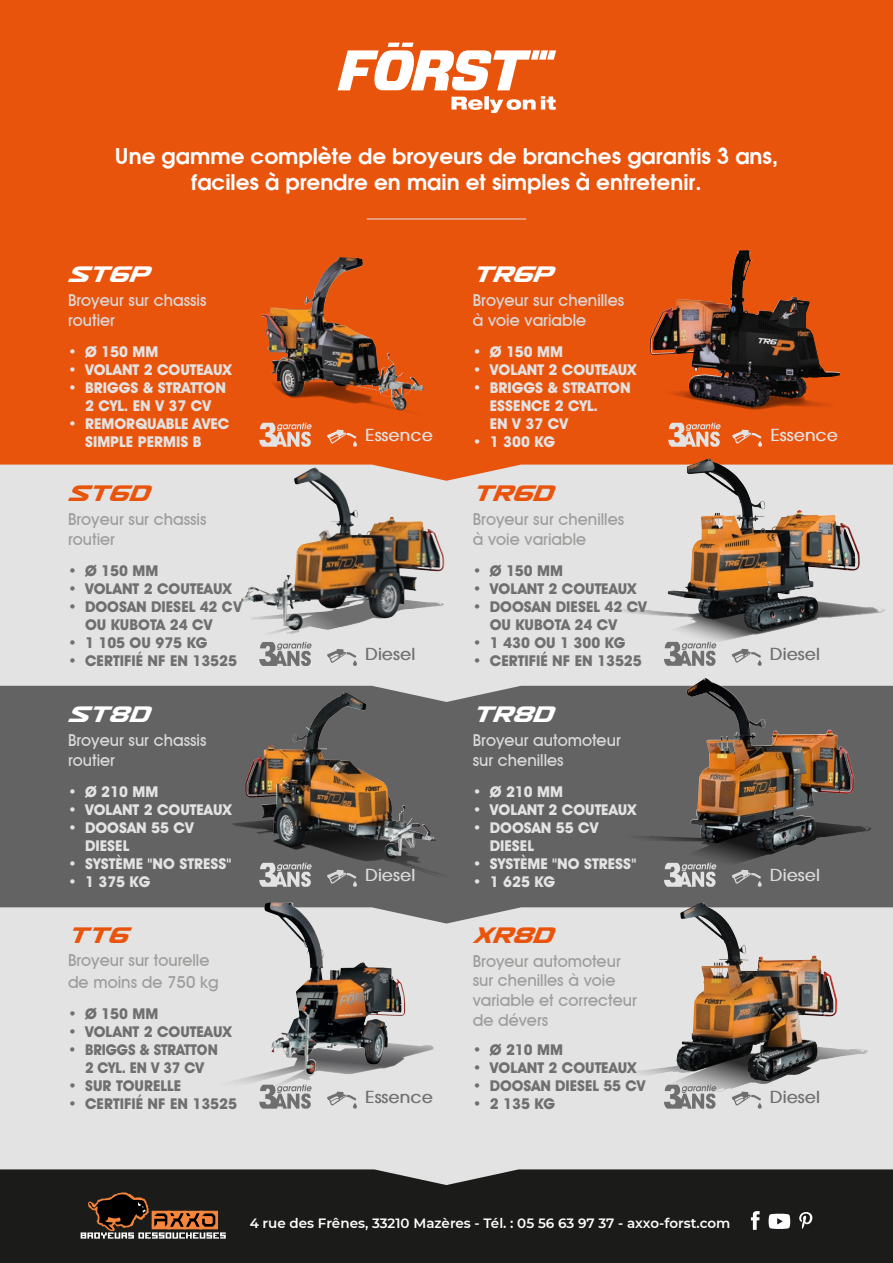
<style>
.page{position:relative;width:893px;height:1263px;background:#fff}
.page>*{position:absolute;margin:0;border:0;box-sizing:border-box;transform-origin:0 0}
.t1{font:italic 27px "Usuzi";color:#fff}
.t2{font:italic 27px "Usuzi";color:#e9540d}
.t3{font:600 21.6px/26px "Avant Garde";color:#fff;text-align:center}
.t4{font:500 16.5px/19.8px "Avant Garde IT Cby BT";color:#9d9d9c}
.t5{font:500 16.5px/19.8px "Avant Garde IT Cby BT";color:#dadada}
.t6{font:700 16.5px "Avant Garde";color:#706f6f}
.t7{font:700 16.5px "Avant Garde";color:#e3e3e3}
.t8{font:700 16.5px "Avant Garde";color:#dadada}
.t9{font:700 15px/18px "Avant Garde IT Cby BT";color:#e3e3e3}
.t10{font:700 15px/18px "Avant Garde IT Cby BT";color:#706f6f}
.t11{font:700 15px/18px "Avant Garde IT Cby BT";color:#706f6f;text-align:center;scale:.96 1}
.t12{font:600 13.5px "Montserrat";color:#fff}
</style>
<div class="page">
<div style="left:0;top:907px;width:893px;height:356px;background:#e3e3e3"></div>
<svg style="left:0;top:702px;width:893px;height:221px;background:#6f6c6b"></svg>
<svg style="left:0;top:481px;width:893px;height:221px;background:#cecbc8"></svg>
<div style="left:0;top:1169px;width:893px;height:94px;background:#1b1b1a"></div>
<div style="left:0;top:0;width:893px;height:481px;background:#e9540d"></div>
<svg style="left:668px;top:423px;width:53px;height:24px"></svg>
<svg style="left:732px;top:430px;width:30px;height:17px"></svg>
<svg style="left:259px;top:423px;width:53px;height:24px"></svg>
<svg style="left:327px;top:430px;width:30px;height:17px"></svg>
<svg style="left:338px;top:43px;width:218px;height:70px"></svg>
<svg style="left:658px;top:389px;width:179px;height:21px;background:#933c15"></svg>
<img style="left:650px;top:250px;width:89px;height:98px">
<svg style="left:269px;top:382px;width:155px;height:35px;background:#bf4f1a"></svg>
<img style="left:261px;top:257px;width:78px;height:92px">
<hr style="left:367px;top:219px;width:159px;height:1px;background:#e3e3e3">
<svg style="left:231px;top:819px;width:225px;height:68px;background:#656463"></svg>
<img style="left:245px;top:692px;width:99px;height:149px">
<img style="left:668px;top:461px;width:75px;height:136px">
<svg style="left:612px;top:597px;width:274px;height:69px;background:#b3b4b4"></svg>
<img style="left:687px;top:680px;width:110px;height:138px">
<svg style="left:615px;top:818px;width:257px;height:69px;background:#5b5b5b"></svg>
<img style="left:676px;top:903px;width:66px;height:144px">
<svg style="left:637px;top:1047px;width:231px;height:62px"></svg>
<svg style="left:81px;top:1192px;width:145px;height:46px;background:#4f392b"></svg>
<svg style="left:751px;top:1211px;width:9px;height:19px"></svg>
<svg style="left:799px;top:1212px;width:13px;height:17px"></svg>
<svg style="left:769px;top:1214px;width:21px;height:15px"></svg>
<svg style="left:234px;top:1043px;width:200px;height:66px"></svg>
<img style="left:264px;top:903px;width:48px;height:149px">
<svg style="left:229px;top:598px;width:216px;height:68px;background:#c2c2c3"></svg>
<img style="left:277px;top:467px;width:64px;height:126px">
<p class="t3" style="left:115px;top:143px;width:665px">Une gamme complète de broyeurs de branches garantis 3 ans, faciles à prendre en main et simples à entretenir.</p>
<p class="t1" style="left:68px;top:260px;width:82px">ST6P</p>
<p class="t5" style="left:68px;top:290px;width:140px">Broyeur sur chassis routier</p>
<p class="t9" style="left:68px;top:342px;width:92px">• Ø 150 MM</p>
<p class="t9" style="left:68px;top:360px;width:165px">• VOLANT 2 COUTEAUX</p>
<p class="t9" style="left:68px;top:378px;width:159px;text-align:center">• BRIGGS &amp; STRATTON<br>2 CYL. EN V 37 CV</p>
<p class="t9" style="left:85px;top:414px;width:146px;text-indent:-17px">• REMORQUABLE AVEC<br>SIMPLE PERMIS B</p>
<p class="t7" style="left:365px;top:424px;width:69px">Essence</p>
<p class="t2" style="left:68px;top:479px;width:82px">ST6D</p>
<p class="t4" style="left:68px;top:509px;width:140px">Broyeur sur chassis routier</p>
<p class="t10" style="left:68px;top:561px;width:92px">• Ø 150 MM</p>
<p class="t10" style="left:68px;top:579px;width:165px">• VOLANT 2 COUTEAUX</p>
<p class="t10" style="left:85px;top:597px;width:159px;text-indent:-17px">• DOOSAN DIESEL 42 CV<br>OU KUBOTA 24 CV</p>
<p class="t10" style="left:68px;top:633px;width:141px">• 1 105 OU 975 KG</p>
<p class="t10" style="left:68px;top:651px;width:171px">• CERTIFIÉ NF EN 13525</p>
<p class="t6" style="left:365px;top:644px;width:52px">Diesel</p>
<p class="t1" style="left:68px;top:700px;width:82px">ST8D</p>
<p class="t5" style="left:68px;top:730px;width:140px">Broyeur sur chassis routier</p>
<p class="t9" style="left:68px;top:782px;width:92px">• Ø 210 MM</p>
<p class="t9" style="left:68px;top:800px;width:165px">• VOLANT 2 COUTEAUX</p>
<p class="t9" style="left:85px;top:818px;width:110px;text-indent:-17px">• DOOSAN 55 CV<br>DIESEL</p>
<p class="t9" style="left:68px;top:854px;width:165px">• SYSTÈME "NO STRESS"</p>
<p class="t9" style="left:68px;top:872px;width:84px">• 1 375 KG</p>
<p class="t8" style="left:365px;top:864px;width:52px">Diesel</p>
<p class="t2" style="left:68px;top:921px;width:62px">TT6</p>
<p class="t4" style="left:68px;top:950px;width:143px">Broyeur sur tourelle</p>
<p class="t4" style="left:68px;top:972px;width:152px">de moins de 750 kg</p>
<p class="t10" style="left:68px;top:1004px;width:92px">• Ø 150 MM</p>
<p class="t10" style="left:68px;top:1022px;width:165px">• VOLANT 2 COUTEAUX</p>
<p class="t11" style="left:68px;top:1040px;width:158px">• BRIGGS &amp; STRATTON<br>2 CYL. EN V 37 CV</p>
<p class="t10" style="left:68px;top:1076px;width:115px">• SUR TOURELLE</p>
<p class="t10" style="left:68px;top:1094px;width:171px">• CERTIFIÉ NF EN 13525</p>
<p class="t6" style="left:365px;top:1086px;width:69px">Essence</p>
<p class="t1" style="left:473px;top:260px;width:82px">TR6P</p>
<p class="t5" style="left:473px;top:290px;width:153px">Broyeur sur chenilles à voie variable</p>
<p class="t9" style="left:473px;top:342px;width:92px">• Ø 150 MM</p>
<p class="t9" style="left:473px;top:360px;width:165px">• VOLANT 2 COUTEAUX</p>
<p class="t9" style="left:490px;top:378px;width:142px;text-indent:-17px">• BRIGGS &amp; STRATTON<br>ESSENCE 2 CYL.<br>EN V 37 CV</p>
<p class="t9" style="left:473px;top:432px;width:84px">• 1 300 KG</p>
<p class="t7" style="left:770px;top:424px;width:69px">Essence</p>
<p class="t2" style="left:473px;top:479px;width:82px">TR6D</p>
<p class="t4" style="left:473px;top:509px;width:153px">Broyeur sur chenilles à voie variable</p>
<p class="t10" style="left:473px;top:561px;width:92px">• Ø 150 MM</p>
<p class="t10" style="left:473px;top:579px;width:165px">• VOLANT 2 COUTEAUX</p>
<p class="t10" style="left:490px;top:597px;width:159px;text-indent:-17px">• DOOSAN DIESEL 42 CV<br>OU KUBOTA 24 CV</p>
<p class="t10" style="left:473px;top:633px;width:154px">• 1 430 OU 1 300 KG</p>
<p class="t10" style="left:473px;top:651px;width:171px">• CERTIFIÉ NF EN 13525</p>
<p class="t6" style="left:770px;top:643px;width:52px">Diesel</p>
<p class="t1" style="left:473px;top:700px;width:82px">TR8D</p>
<p class="t5" style="left:473px;top:730px;width:150px">Broyeur automoteur sur chenilles</p>
<p class="t9" style="left:473px;top:782px;width:92px">• Ø 210 MM</p>
<p class="t9" style="left:473px;top:800px;width:165px">• VOLANT 2 COUTEAUX</p>
<p class="t9" style="left:490px;top:818px;width:110px;text-indent:-17px">• DOOSAN 55 CV<br>DIESEL</p>
<p class="t9" style="left:473px;top:854px;width:165px">• SYSTÈME "NO STRESS"</p>
<p class="t9" style="left:473px;top:872px;width:84px">• 1 625 KG</p>
<p class="t2" style="left:473px;top:920px;width:82px">XR8D</p>
<p class="t4" style="left:473px;top:951px;width:166px">Broyeur automoteur sur chenilles à voie variable et correcteur de dévers</p>
<p class="t10" style="left:473px;top:1040px;width:92px">• Ø 210 MM</p>
<p class="t10" style="left:473px;top:1058px;width:165px">• VOLANT 2 COUTEAUX</p>
<p class="t10" style="left:473px;top:1076px;width:174px">• DOOSAN DIESEL 55 CV</p>
<p class="t10" style="left:473px;top:1094px;width:84px">• 2 135 KG</p>
<p class="t8" style="left:770px;top:864px;width:52px">Diesel</p>
<p class="t6" style="left:770px;top:1086px;width:52px">Diesel</p>
<p class="t12" style="left:250px;top:1213px;width:482px">4 rue des Frênes, 33210 Mazères - Tél. : 05 56 63 97 37 - axxo-forst.com</p>
</div>
